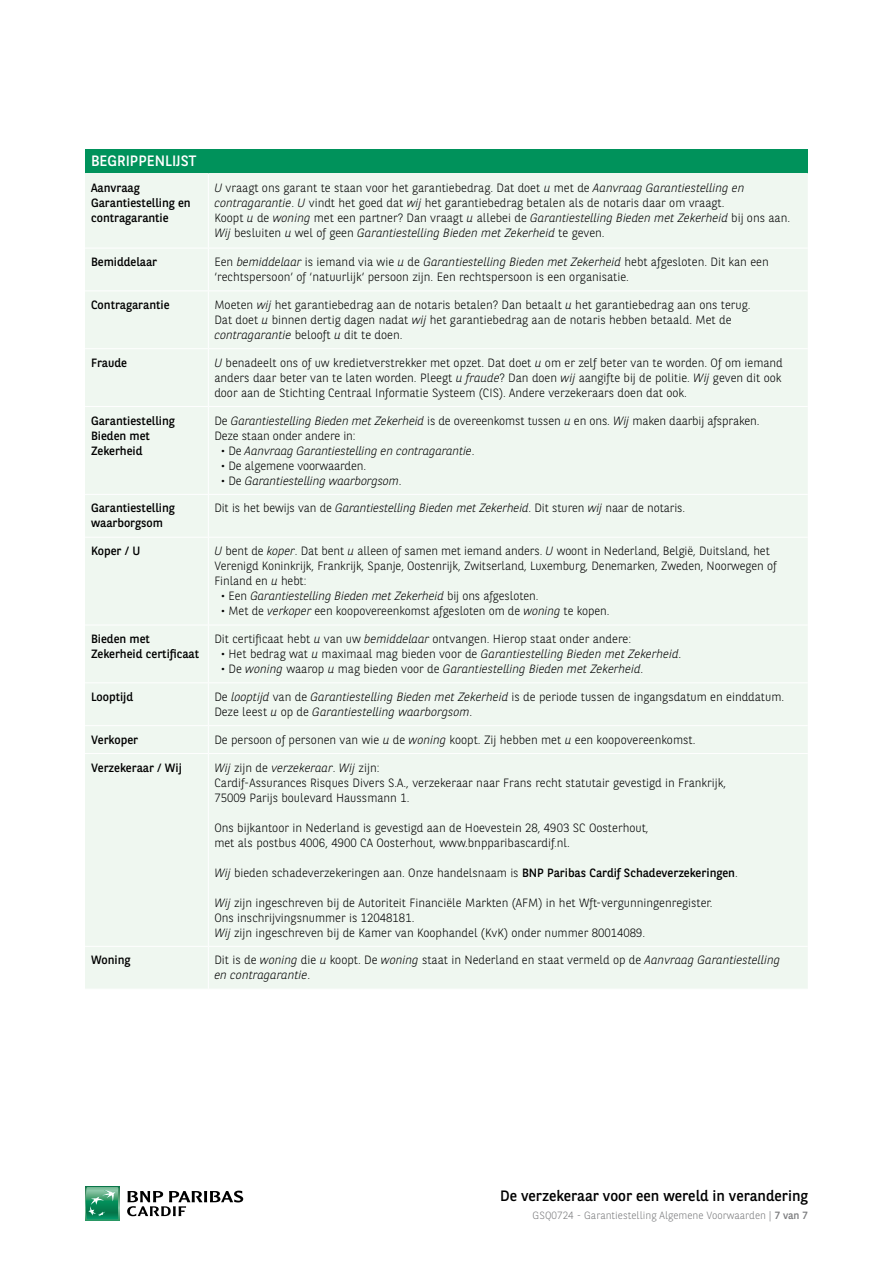
<style>
.page{position:relative;width:893px;height:1263px;background:#fff}
.page>*{position:absolute;margin:0;border:0;box-sizing:border-box;transform-origin:0 0}
.t1{font:15px "BNPP Sans";color:#000}
.t2{font:15px "BNPP Sans";color:#fff}
.t3{font:300 12px/15px "BNPP Sans";color:#000}
.t4{font:italic 300 12px/15px "BNPP Sans";letter-spacing:-.005em;color:#000}
.t5{font:12px/15px "BNPP Sans";color:#000}
.t6{font:300 10.5px "BNPP Sans";color:#7b7c7e}
.s1{font-style:italic}
.s2{font-style:normal}
.s3{font-weight:400}
</style>
<div class="page">
<svg style="left:85px;top:1186px;width:34px;height:34px"></svg>
<svg style="left:86px;top:1187px;width:32px;height:32px"></svg>
<svg style="left:127px;top:1190px;width:116px;height:26px"></svg>
<div style="left:85px;top:149px;width:723px;height:24px;background:#00925b"></div>
<div style="left:85px;top:174px;width:723px;height:815px;background:#eff7f0"></div>
<hr style="left:85px;top:290px;width:123px;height:1px;background:#fff">
<hr style="left:208px;top:290px;width:600px;height:1px;background:#fff">
<hr style="left:85px;top:348px;width:123px;height:1px;background:#fff">
<hr style="left:208px;top:348px;width:600px;height:1px;background:#fff">
<hr style="left:85px;top:406px;width:123px;height:1px;background:#fff">
<hr style="left:208px;top:406px;width:600px;height:1px;background:#fff">
<hr style="left:85px;top:494px;width:123px;height:1px;background:#fff">
<hr style="left:208px;top:494px;width:600px;height:1px;background:#fff">
<hr style="left:85px;top:537px;width:123px;height:1px;background:#fff">
<hr style="left:208px;top:537px;width:600px;height:1px;background:#fff">
<hr style="left:85px;top:625px;width:123px;height:1px;background:#fff">
<hr style="left:208px;top:625px;width:600px;height:1px;background:#fff">
<hr style="left:85px;top:682px;width:123px;height:1px;background:#fff">
<hr style="left:208px;top:682px;width:600px;height:1px;background:#fff">
<hr style="left:85px;top:725px;width:123px;height:1px;background:#fff">
<hr style="left:208px;top:725px;width:600px;height:1px;background:#fff">
<hr style="left:85px;top:753px;width:123px;height:1px;background:#fff">
<hr style="left:208px;top:753px;width:600px;height:1px;background:#fff">
<hr style="left:85px;top:946px;width:123px;height:1px;background:#fff">
<hr style="left:208px;top:946px;width:600px;height:1px;background:#fff">
<hr style="left:208px;top:174px;width:1px;height:74px;background:#fff">
<hr style="left:208px;top:248px;width:1px;height:42px;background:#fff">
<hr style="left:208px;top:291px;width:1px;height:57px;background:#fff">
<hr style="left:208px;top:349px;width:1px;height:57px;background:#fff">
<hr style="left:208px;top:407px;width:1px;height:87px;background:#fff">
<hr style="left:208px;top:495px;width:1px;height:42px;background:#fff">
<hr style="left:208px;top:537px;width:1px;height:88px;background:#fff">
<hr style="left:208px;top:625px;width:1px;height:57px;background:#fff">
<hr style="left:208px;top:683px;width:1px;height:42px;background:#fff">
<svg style="left:208px;top:726px;width:1px;height:27px"></svg>
<hr style="left:208px;top:754px;width:1px;height:192px;background:#fff">
<hr style="left:208px;top:947px;width:1px;height:42px;background:#fff">
<hr style="left:85px;top:248px;width:123px;height:1px;background:#fff">
<hr style="left:208px;top:248px;width:600px;height:1px;background:#fff">
<hr style="left:85px;top:173px;width:123px;height:1px;background:#eff7f0">
<hr style="left:208px;top:173px;width:600px;height:1px;background:#eff7f0">
<p class="t2" style="left:91px;top:151px;width:107px">BEGRIPPENLIJST</p>
<p class="t5" style="left:91px;top:179px;width:101px">Aanvraag<br>Garantiestelling en contragarantie</p>
<p class="t3" style="left:214px;top:179px;width:577px"><span class="s1">U</span> vraagt ons garant te staan voor het garantiebedrag. Dat doet <span class="s1">u</span> met de <span class="s1">Aanvraag Garantiestelling en contragarantie</span>. <span class="s1">U</span> vindt het goed dat <span class="s1">wij</span> het garantiebedrag betalen als de notaris daar om vraagt.<br>Koopt <span class="s1">u</span> de <span class="s1">woning</span> met een partner? Dan vraagt <span class="s1">u</span> allebei de <span class="s1">Garantiestelling Bieden met Zekerheid</span> bij ons aan.<br><span class="s1">Wij</span> besluiten <span class="s1">u</span> wel of geen <span class="s1">Garantiestelling Bieden met Zekerheid</span> te geven.</p>
<p class="t5" style="left:91px;top:254px;width:68px">Bemiddelaar</p>
<p class="t3" style="left:214px;top:254px;width:556px">Een <span class="s1">bemiddelaar</span> is iemand via wie <span class="s1">u</span> de <span class="s1">Garantiestelling Bieden met Zekerheid</span> hebt afgesloten. Dit kan een ‘rechtspersoon’ of ‘natuurlijk’ persoon zijn. Een rechtspersoon is een organisatie.</p>
<p class="t5" style="left:91px;top:297px;width:80px">Contragarantie</p>
<p class="t3" style="left:214px;top:297px;width:538px">Moeten <span class="s1">wij</span> het garantiebedrag aan de notaris betalen? Dan betaalt <span class="s1">u</span> het garantiebedrag aan ons terug.<br>Dat doet <span class="s1">u</span> binnen dertig dagen nadat <span class="s1">wij</span> het garantiebedrag aan de notaris hebben betaald. Met de <span class="s1">contragarantie</span> belooft <span class="s1">u</span> dit te doen.</p>
<p class="t5" style="left:91px;top:355px;width:38px">Fraude</p>
<p class="t3" style="left:214px;top:355px;width:570px;text-align:justify"><span class="s1">U</span> benadeelt ons of uw kredietverstrekker met opzet. Dat doet <span class="s1">u</span> om er zelf beter van te worden. Of om iemand anders daar beter van te laten worden. Pleegt <span class="s1">u fraude</span>? Dan doen <span class="s1">wij</span> aangifte bij de politie. <span class="s1">Wij</span> geven dit ook door aan de Stichting Centraal Informatie Systeem (CIS). Andere verzekeraars doen dat ook.</p>
<p class="t5" style="left:91px;top:412px;width:85px">Garantiestelling<br>Bieden met<br>Zekerheid</p>
<p class="t3" style="left:214px;top:412px;width:547px">De <span class="s1">Garantiestelling Bieden met Zekerheid</span> is de overeenkomst tussen <span class="s1">u</span> en ons. <span class="s1">Wij</span> maken daarbij afspraken.<br>Deze staan onder andere in:</p>
<p class="t4" style="left:221px;top:442px;width:255px"><span class="s2">• De</span> Aanvraag Garantiestelling en contragarantie<span class="s2">.</span></p>
<p class="t3" style="left:221px;top:457px;width:147px">• De algemene voorwaarden.</p>
<p class="t4" style="left:221px;top:472px;width:182px"><span class="s2">• De</span> Garantiestelling waarborgsom<span class="s2">.</span></p>
<p class="t5" style="left:91px;top:500px;width:85px">Garantiestelling waarborgsom</p>
<p class="t3" style="left:214px;top:500px;width:472px">Dit is het bewijs van de <span class="s1">Garantiestelling Bieden met Zekerheid</span>. Dit sturen <span class="s1">wij</span> naar de notaris.</p>
<p class="t5" style="left:91px;top:543px;width:51px">Koper / U</p>
<p class="t3" style="left:214px;top:543px;width:564px"><span class="s1">U</span> bent de <span class="s1">koper</span>. Dat bent <span class="s1">u</span> alleen of samen met iemand anders. <span class="s1">U</span> woont in Nederland, België, Duitsland, het<br>Verenigd Koninkrijk, Frankrijk, Spanje, Oostenrijk, Zwitserland, Luxemburg, Denemarken, Zweden, Noorwegen of<br>Finland en <span class="s1">u</span> hebt:</p>
<p class="t4" style="left:221px;top:588px;width:319px"><span class="s2">• Een</span> Garantiestelling Bieden met Zekerheid <span class="s2">bij ons afgesloten.</span></p>
<p class="t3" style="left:221px;top:603px;width:390px">• Met de <span class="s1">verkoper</span> een koopovereenkomst afgesloten om de <span class="s1">woning</span> te kopen.</p>
<p class="t5" style="left:91px;top:631px;width:110px">Bieden met<br>Zekerheid certificaat</p>
<p class="t3" style="left:214px;top:631px;width:418px">Dit certificaat hebt <span class="s1">u</span> van uw <span class="s1">bemiddelaar</span> ontvangen. Hierop staat onder andere:</p>
<p class="t3" style="left:221px;top:646px;width:462px">• Het bedrag wat <span class="s1">u</span> maximaal mag bieden voor de <span class="s1">Garantiestelling Bieden met Zekerheid</span>.</p>
<p class="t4" style="left:221px;top:661px;width:424px"><span class="s2">• De</span> woning <span class="s2">waarop</span> u <span class="s2">mag bieden voor de</span> Garantiestelling Bieden met Zekerheid<span class="s2">.</span></p>
<p class="t5" style="left:91px;top:689px;width:44px">Looptijd</p>
<p class="t4" style="left:214px;top:689px;width:571px"><span class="s2">De</span> looptijd <span class="s2">van de</span> Garantiestelling Bieden met Zekerheid <span class="s2">is de periode tussen de ingangsdatum en einddatum.<br>Deze leest</span> u <span class="s2">op de</span> Garantiestelling waarborgsom<span class="s2">.</span></p>
<p class="t5" style="left:91px;top:731px;width:49px">Verkoper</p>
<p class="t3" style="left:214px;top:731px;width:483px">De persoon of personen van wie <span class="s1">u</span> de <span class="s1">woning</span> koopt. Zij hebben met <span class="s1">u</span> een koopovereenkomst.</p>
<p class="t5" style="left:91px;top:759px;width:92px">Verzekeraar / Wij</p>
<p class="t3" style="left:214px;top:759px;width:513px"><span class="s1">Wij</span> zijn de <span class="s1">verzekeraar</span>. <span class="s1">Wij</span> zijn:<br>Cardif-Assurances Risques Divers S.A., verzekeraar naar Frans recht statutair gevestigd in Frankrijk,<br>75009 Parijs boulevard Haussmann 1.</p>
<p class="t3" style="left:214px;top:819px;width:436px">Ons bijkantoor in Nederland is gevestigd aan de Hoevestein 28, 4903 SC Oosterhout, met als postbus 4006, 4900 CA Oosterhout, www.bnpparibascardif.nl.</p>
<p class="t3" style="left:214px;top:864px;width:525px"><span class="s1">Wij</span> bieden schadeverzekeringen aan. Onze handelsnaam is <span class="s3">BNP Paribas Cardif Schadeverzekeringen</span>.</p>
<p class="t3" style="left:214px;top:894px;width:500px"><span class="s1">Wij</span> zijn ingeschreven bij de Autoriteit Financiële Markten (AFM) in het Wft-vergunningenregister.<br>Ons inschrijvingsnummer is 12048181.<br><span class="s1">Wij</span> zijn ingeschreven bij de Kamer van Koophandel (KvK) onder nummer 80014089.</p>
<p class="t5" style="left:91px;top:952px;width:41px">Woning</p>
<p class="t3" style="left:214px;top:952px;width:567px">Dit is de <span class="s1">woning</span> die <span class="s1">u</span> koopt. De <span class="s1">woning</span> staat in Nederland en staat vermeld op de <span class="s1">Aanvraag Garantiestelling en contragarantie</span>.</p>
<p class="t1" style="left:500px;top:1185px;width:309px">De verzekeraar voor een wereld in verandering</p>
<p class="t6" style="left:533px;top:1208px;width:277px">GSQ0724 - Garantiestelling Algemene Voorwaarden | <span class="s3">7 van 7</span></p>
</div>
